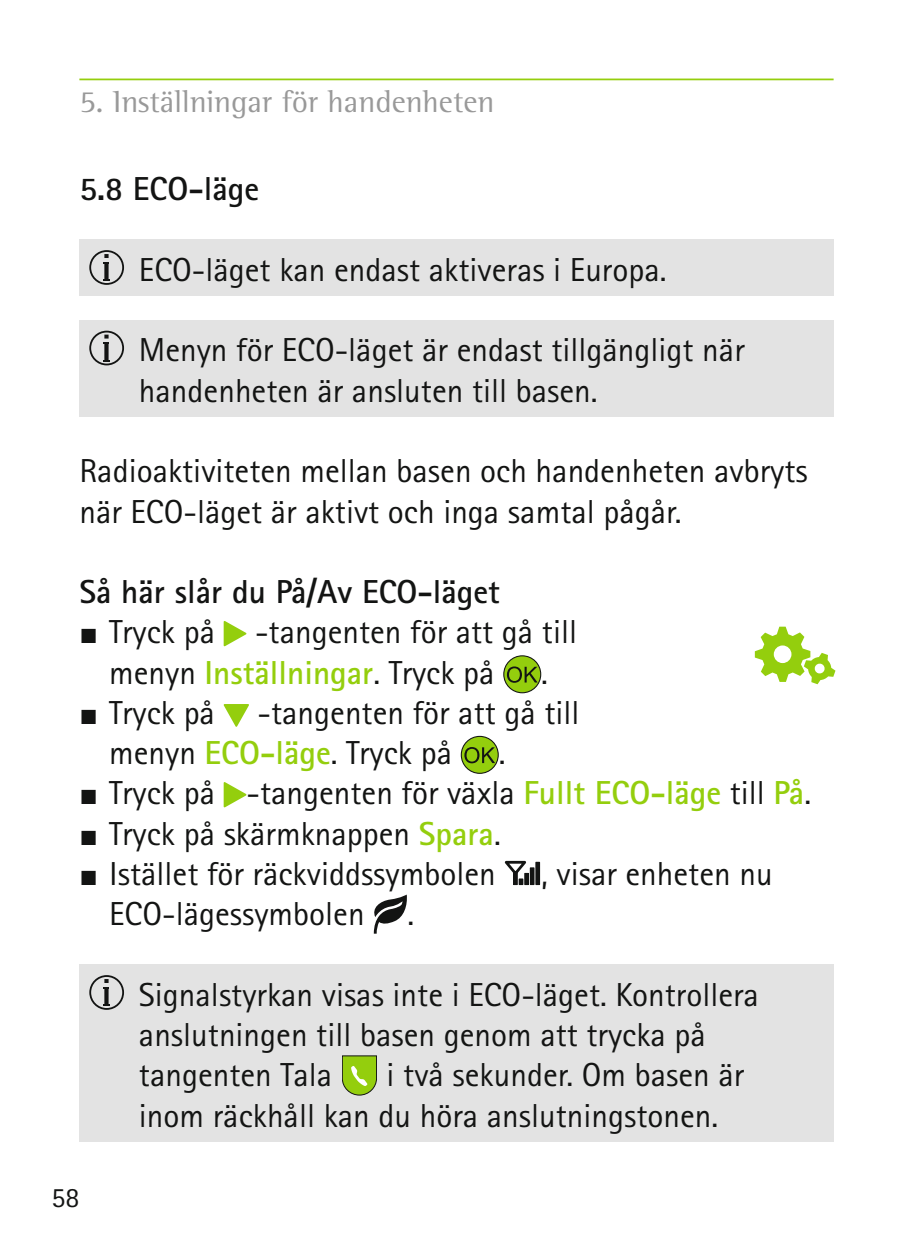
<style>
.page{position:relative;width:913px;height:1241px;background:#fff}
.page>*{position:absolute;margin:0;border:0;box-sizing:border-box;transform-origin:0 0}
.t1{font:33.25px/40.2px "Rotis Sans Serif Pro";color:#131413}
.t2{font:700 33.25px "Rotis Sans Serif Pro";color:#131413}
.t3{font:31.5px "Rotis Semi Serif Pro";color:#999}
.t4{font:28px "Rotis Sans Serif Pro";color:#131413}
.s1{font-family:"Phonak Pi"}
.s2{font-weight:700;color:#94ce0d}
</style>
<div class="page">
<svg style="left:755px;top:626px;width:80px;height:58px"></svg>
<hr style="left:79px;top:78px;width:754px;height:2px;background:#94ce0d">
<div style="left:79px;top:239px;width:754px;height:57px;background:#e3e3e3"></div>
<svg style="left:89px;top:250px;width:35px;height:35px"></svg>
<div style="left:79px;top:319px;width:754px;height:97px;background:#e3e3e3"></div>
<svg style="left:89px;top:330px;width:35px;height:35px"></svg>
<svg style="left:224px;top:621px;width:22px;height:25px"></svg>
<svg style="left:504px;top:655px;width:37px;height:37px"></svg>
<div style="left:503px;top:655px;width:38px;height:38px;border:1px solid #131413;border-radius:50%"></div>
<svg style="left:507px;top:666px;width:30px;height:16px"></svg>
<svg style="left:224px;top:704px;width:25px;height:22px"></svg>
<svg style="left:461px;top:736px;width:37px;height:37px"></svg>
<div style="left:461px;top:735px;width:38px;height:38px;border:1px solid #131413;border-radius:50%"></div>
<svg style="left:464px;top:747px;width:31px;height:16px"></svg>
<svg style="left:224px;top:782px;width:22px;height:25px"></svg>
<svg style="left:505px;top:860px;width:22px;height:24px"></svg>
<div style="left:524px;top:872px;width:5px;height:12px;border:1px solid #131413"></div>
<div style="left:530px;top:867px;width:4px;height:17px;border:1px solid #131413"></div>
<hr style="left:536px;top:862px;width:3px;height:22px;background:#131413">
<div style="left:535px;top:861px;width:5px;height:23px;border:1px solid #131413"></div>
<svg style="left:373px;top:894px;width:34px;height:39px"></svg>
<div style="left:79px;top:963px;width:754px;height:178px;background:#e3e3e3"></div>
<svg style="left:89px;top:975px;width:35px;height:34px"></svg>
<svg style="left:342px;top:1055px;width:35px;height:40px"></svg>
<p class="t3" style="left:79px;top:83px;width:416px">5. Inställningar för handenheten</p>
<p class="t2" style="left:79px;top:168px;width:181px">5.8 ECO-läge</p>
<p class="t1" style="left:139px;top:250px;width:529px">ECO-läget kan endast aktiveras i Europa.</p>
<p class="t1" style="left:139px;top:330px;width:607px">Menyn för ECO-läget är endast tillgängligt när handenheten är ansluten till basen.</p>
<p class="t1" style="left:79px;top:451px;width:730px">Radioaktiviteten mellan basen och handenheten avbryts när ECO-läget är aktivt och inga samtal pågår.</p>
<p class="t2" style="left:79px;top:570px;width:422px">Så här slår du På/Av ECO-läget</p>
<p class="t1" style="left:79px;top:612px;width:499px"><span class="s1">S</span> Tryck på -tangenten för att gå till</p>
<p class="t1" style="left:109px;top:652px;width:387px">menyn <span class="s2">Inställningar</span>. Tryck på</p>
<p class="t1" style="left:541px;top:652px;width:8px">.</p>
<p class="t1" style="left:109px;top:692px;width:472px;text-indent:148px">-tangenten för att gå till menyn <span class="s2">ECO-läge</span>. Tryck på</p>
<p class="t1" style="left:79px;top:692px;width:137px"><span class="s1">S</span> Tryck på</p>
<p class="t1" style="left:79px;top:733px;width:733px;text-indent:419px">.<br><span class="s1">S</span> Tryck på -tangenten för växla <span class="s2">Fullt ECO-läge</span> till <span class="s2">På</span>.<br><span class="s1">S</span> Tryck på skärmknappen <span class="s2">Spara</span>.<br><span class="s1">S</span> Istället för räckviddssymbolen</p>
<p class="t1" style="left:541px;top:853px;width:233px">, visar enheten nu</p>
<p class="t1" style="left:109px;top:894px;width:257px">ECO-lägessymbolen</p>
<p class="t1" style="left:407px;top:894px;width:8px">.</p>
<p class="t4" style="left:51px;top:1180px;width:29px">58</p>
<p class="t1" style="left:139px;top:974px;width:621px">Signalstyrkan visas inte i ECO-läget. Kontrollera anslutningen till basen genom att trycka på tangenten Tala</p>
<p class="t1" style="left:139px;top:1055px;width:607px;text-indent:248px">i två sekunder. Om basen är inom räckhåll kan du höra anslutningstonen.</p>
</div>
